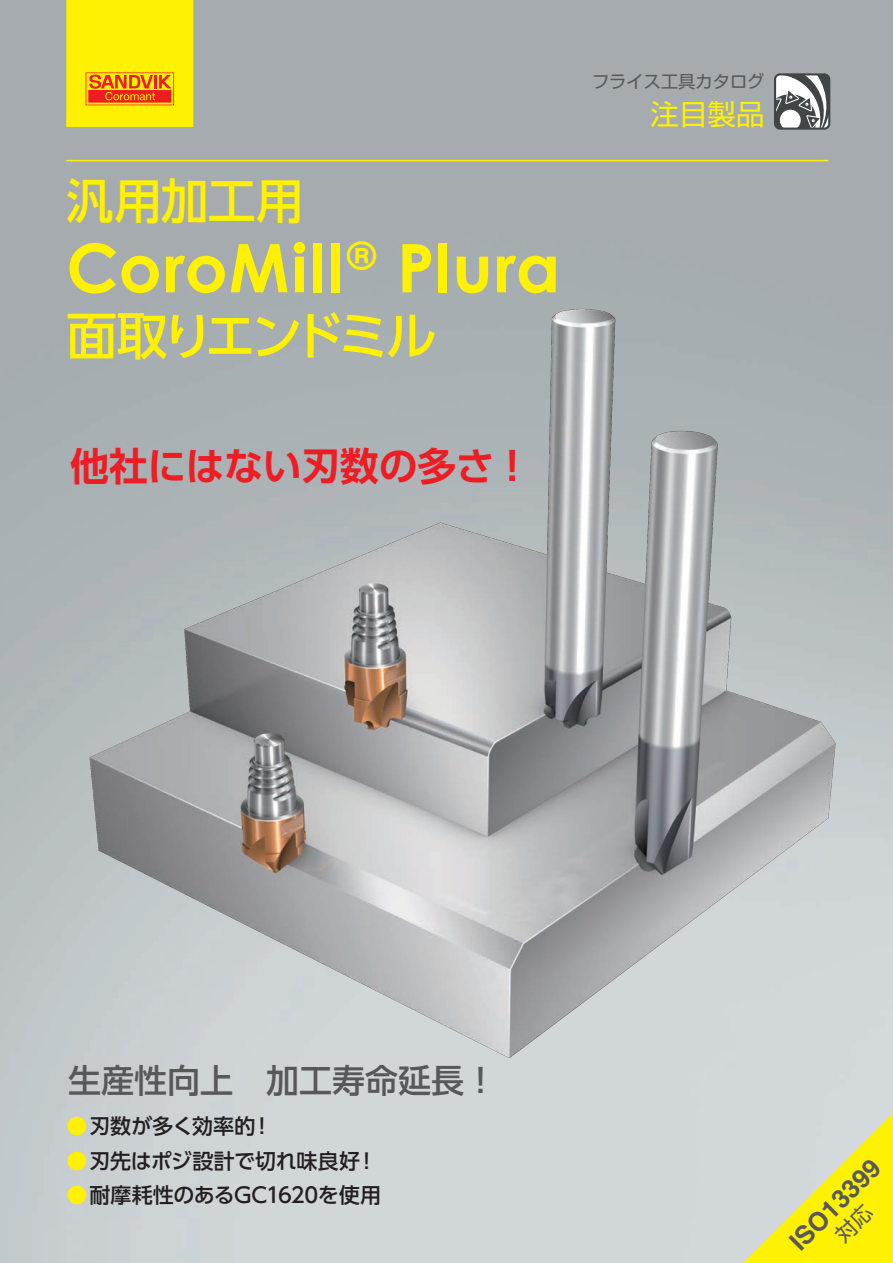
<style>
.page{position:relative;width:893px;height:1263px;background:#fff}
.page>*{position:absolute;margin:0;border:0;box-sizing:border-box;transform-origin:0 0}
.t1{font:700 67.2px "Century Gothic";letter-spacing:.02em;color:#fff101}
.t2{font:500 51px "UD Shin Go Pro";letter-spacing:-.11em;color:#fff101}
.t3{font:500 48px "UD Shin Go Pro";letter-spacing:-.015em;color:#fff101}
.t4{font:700 39px "UD Shin Go Pro De";letter-spacing:-.01em;color:#ee1d23}
.t5{font:500 33px "UD Shin Go Pro";color:#57585a}
.t6{font:28.5px "Shin Go Pro";color:#fff101}
.t7{font:700 25.8px "Helvetica";color:#57585a}
.t8{font:500 21px "UD Shin Go Pro";letter-spacing:-.01em;color:#231f20}
.t9{font:17.25px "Shin Go Pro";color:#57585a}
.s1{color:#fff101}
</style>
<div class="page">
<img style="left:50px;top:270px;width:826px;height:826px">
<hr style="left:66px;top:160px;width:762px;height:1px;background:#fff101">
<svg style="left:66px;top:0;width:127px;height:127px;background:#fcda04"></svg>
<div style="left:774px;top:73px;width:56px;height:57px;border:2px solid #404547;border-radius:5px"></div>
<svg style="left:775px;top:74px;width:54px;height:55px"></svg>
<svg style="left:730px;top:1100px;width:163px;height:163px;background:#e4e280"></svg>
<h3 class="t3" style="left:66px;top:162px;width:239px">汎用加工用</h3>
<h1 class="t1" style="left:66px;top:217px;width:495px">CoroMill<sup>®</sup> Plura</h1>
<h2 class="t2" style="left:66px;top:294px;width:372px">面取りエンドミル</h2>
<h3 class="t4" style="left:70px;top:434px;width:463px">他社にはない刃数の多さ！</h3>
<p class="t9" style="left:592px;top:67px;width:174px">フライス工具カタログ</p>
<h3 class="t6" style="left:651px;top:91px;width:115px">注目製品</h3>
<h3 class="t5" style="left:68px;top:1053px;width:431px">生産性向上　加工寿命延長！</h3>
<p class="t8" style="left:66px;top:1109px;width:208px"><span class="s1">●</span>刃数が多く効率的！</p>
<p class="t8" style="left:66px;top:1143px;width:312px"><span class="s1">●</span>刃先はポジ設計で切れ味良好！</p>
<p class="t8" style="left:66px;top:1178px;width:316px"><span class="s1">●</span>耐摩耗性のあるGC1620を使用</p>
<p class="t7" style="left:783px;top:1234px;width:118px;rotate:-45deg">ISO13399</p>
</div>
